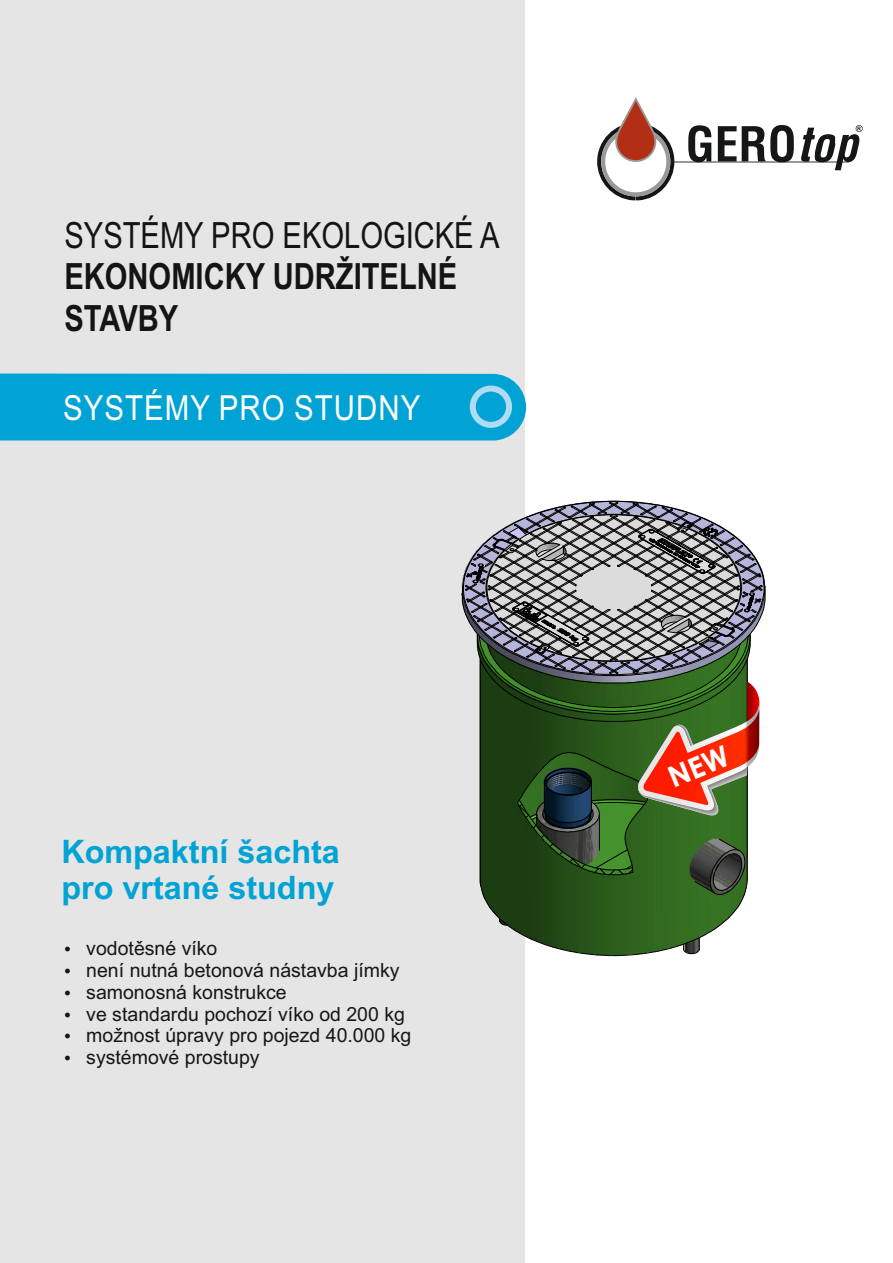
<style>
.page{position:relative;width:893px;height:1263px;background:#fff}
.page>*{position:absolute;margin:0;border:0;box-sizing:border-box;transform-origin:0 0}
.t1{font:700 36.15px/41.2px "Arial Narrow";color:#141414}
.t2{font:36.15px "Arial Narrow";color:#141414}
.t3{font:34.5px "Arial";letter-spacing:.035em;color:#fff;scale:.85 1}
.t4{font:700 32.4px/36.2px "Arial";color:#00a3d4}
.t5{font:19.5px/21.8px "Arial";color:#151616}
</style>
<div class="page">
<div style="left:0;top:0;width:525px;height:1263px;background:#e5e5e5"></div>
<hr style="left:672px;top:161px;width:176px;height:1px;background:#999">
<svg style="left:597px;top:97px;width:77px;height:103px"></svg>
<svg style="left:688px;top:125px;width:175px;height:45px"></svg>
<div style="left:0;top:374px;width:526px;height:66px;background:#00a3d4"></div>
<svg style="left:470px;top:386px;width:42px;height:42px"></svg>
<svg style="left:462px;top:501px;width:304px;height:455px"></svg>
<h1 class="t2" style="left:64px;top:222px;width:437px">SYSTÉMY PRO EKOLOGICKÉ A</h1>
<h1 class="t1" style="left:64px;top:259px;width:394px">EKONOMICKY UDRŽITELNÉ<br>STAVBY</h1>
<h2 class="t3" style="left:63px;top:395px;width:422px">SYSTÉMY PRO STUDNY</h2>
<h3 class="t4" style="left:61px;top:837px;width:280px">Kompaktní šachta pro vrtané studny</h3>
<p class="t5" style="left:86px;top:939px;width:327px">vodotěsné víko<br>není nutná betonová nástavba jímky samonosná konstrukce<br>ve standardu pochozí víko od 200 kg možnost úpravy pro pojezd 40.000 kg systémové prostupy</p>
</div>
